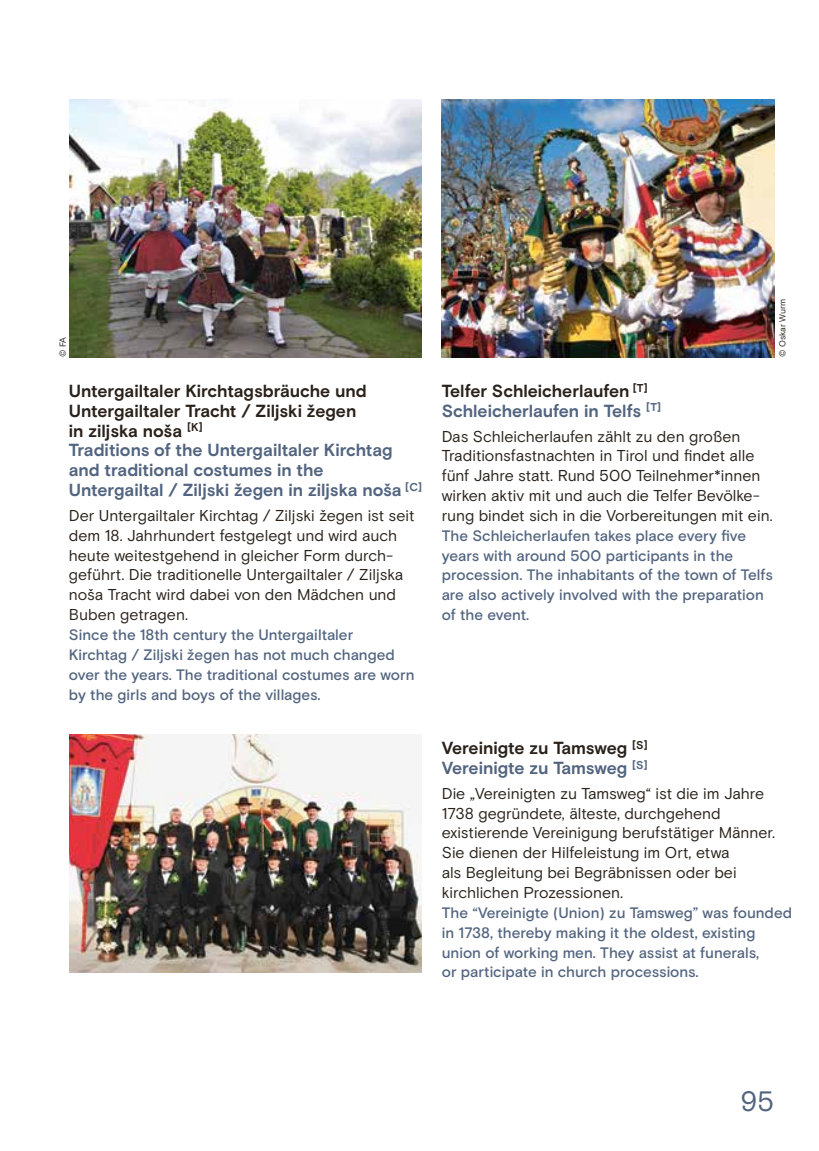
<style>
.page{position:relative;width:819px;height:1151px;background:#fff}
.page>*{position:absolute;margin:0;border:0;box-sizing:border-box;transform-origin:0 0}
.t1{font:28px "Basis Grotesque Pro Mono";color:#52647f}
.t2{font:700 17.5px/19.8px "Basis Grotesque Pro";color:#52647f}
.t3{font:700 17.5px/19.8px "Basis Grotesque Pro";letter-spacing:-.005em;color:#29211a}
.t4{font:15.75px/19.8px "Basis Grotesque Pro";letter-spacing:.005em;color:#29211a}
.t5{font:500 15.05px/19.8px "Basis Grotesque Pro";color:#52647f}
.t6{font:8.75px "Basis Grotesque Pro";letter-spacing:-.005em;color:#29211a}
.s1{color:#29211a}
.s2{color:#52647f}
</style>
<div class="page">
<img style="left:441px;top:99px;width:333px;height:258px">
<img style="left:69px;top:99px;width:353px;height:258px">
<img style="left:69px;top:734px;width:353px;height:238px">
<p class="t6" style="left:57px;top:357px;width:22px;rotate:-90deg">© FA</p>
<p class="t2" style="left:69px;top:382px;width:355px"><span class="s1">Untergailtaler Kirchtagsbräuche und Untergailtaler Tracht / Ziljski žegen<br>in ziljska noša</span> <sup>[K]<br></sup>Traditions of the Untergailtaler Kirchtag and traditional costumes in the Untergailtal / Ziljski žegen in ziljska noša <sup>[C]</sup></p>
<p class="t4" style="left:69px;top:506px;width:347px">Der Untergailtaler Kirchtag / Ziljski žegen ist seit dem 18. Jahrhundert festgelegt und wird auch heute weitestgehend in gleicher Form durch&shy;geführt. Die traditionelle Untergailtaler / Ziljska noša Tracht wird dabei von den Mädchen und Buben getragen.</p>
<p class="t5" style="left:69px;top:625px;width:347px">Since the 18th century the Untergailtaler Kirchtag / Ziljski žegen has not much changed over the years. The traditional costumes are worn by the girls and boys of the villages.</p>
<p class="t6" style="left:777px;top:357px;width:60px;rotate:-90deg">© Oskar Wurm</p>
<p class="t2" style="left:441px;top:382px;width:221px"><span class="s1">Telfer Schleicherlaufen</span> <sup>[T]<br></sup>Schleicherlaufen in Telfs <sup>[T]</sup></p>
<p class="t4" style="left:441px;top:426px;width:332px">Das Schleicherlaufen zählt zu den großen Traditionsfastnachten in Tirol und findet alle fünf Jahre statt. Rund 500 Teilnehmer*innen wirken aktiv mit und auch die Telfer Bevölke&shy;rung bindet sich in die Vorbereitungen mit ein.</p>
<p class="t5" style="left:441px;top:526px;width:333px">The Schleicherlaufen takes place every five years with around 500 participants in the procession. The inhabitants of the town of Telfs are also actively involved with the preparation of the event.</p>
<p class="t3" style="left:441px;top:739px;width:207px">Vereinigte zu Tamsweg <sup>[S]<br></sup><span class="s2">Vereinigte zu Tamsweg</span> <sup>[S]</sup></p>
<p class="t4" style="left:441px;top:784px;width:335px">Die „Vereinigten zu Tamsweg“ ist die im Jahre 1738 gegründete, älteste, durchgehend existierende Vereinigung berufstätiger Männer.<br>Sie dienen der Hilfeleistung im Ort, etwa<br>als Begleitung bei Begräbnissen oder bei kirchlichen Prozessionen.</p>
<p class="t5" style="left:441px;top:903px;width:352px">The “Vereinigte (Union) zu Tamsweg” was founded in 1738, thereby making it the oldest, existing union of working men. They assist at funerals,<br>or participate in church processions.</p>
<h1 class="t1" style="left:740px;top:1085px;width:35px">95</h1>
</div>
